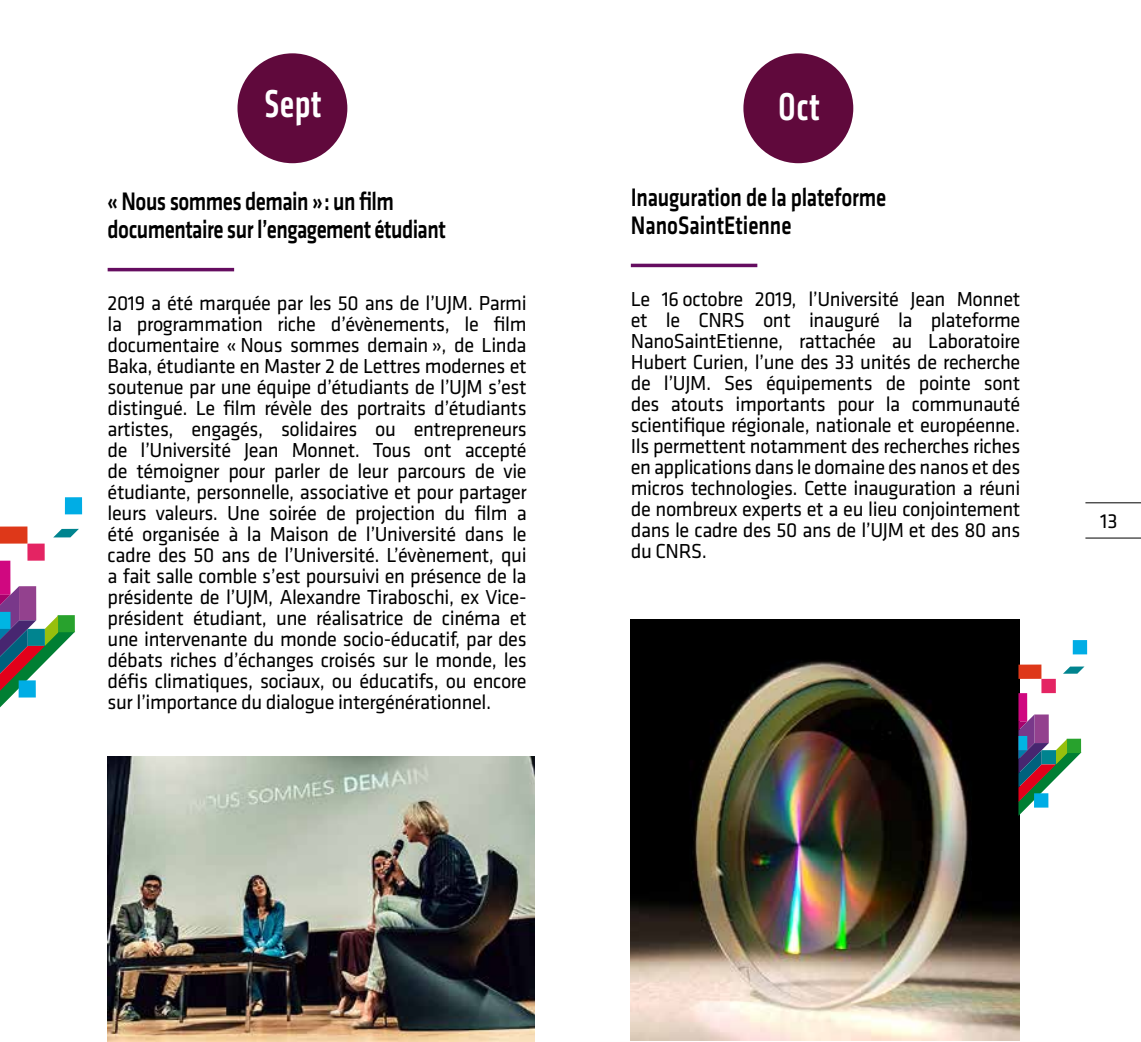
<style>
.page{position:relative;width:1141px;height:1042px;background:#fff}
.page>*{position:absolute;margin:0;border:0;box-sizing:border-box;transform-origin:0 0}
.t1{font:500 condensed 40.25px "Klavika";letter-spacing:.03em;color:#fff;scale:.9 1}
.t2{font:500 26.25px/28px "Klavika";letter-spacing:-.025em;color:#000;scale:.8 1}
.t3{font:21px/21px "Klavika";letter-spacing:-.02em;color:#000;text-align:justify}
</style>
<div class="page">
<hr style="left:1085px;top:538px;width:56px;height:1px;background:#000">
<hr style="left:1085px;top:502px;width:56px;height:1px;background:#000">
<hr style="left:108px;top:268px;width:126px;height:3px;background:#650d60">
<img style="left:108px;top:756px;width:426px;height:286px">
<div style="left:237px;top:53px;width:110px;height:110px;background:#60093c;border-radius:50%"></div>
<hr style="left:631px;top:264px;width:126px;height:3px;background:#650d60">
<img style="left:631px;top:619px;width:388px;height:421px">
<div style="left:743px;top:53px;width:110px;height:110px;background:#60093c;border-radius:50%"></div>
<div style="left:0;top:561px;width:10px;height:34px;background:#d00880"></div>
<svg style="left:0;top:586px;width:75px;height:121px"></svg>
<div style="left:0;top:612px;width:11px;height:17px;background:#00b5e3"></div>
<div style="left:27px;top:543px;width:18px;height:18px;background:#e42463"></div>
<svg style="left:53px;top:529px;width:26px;height:8px"></svg>
<div style="left:0;top:526px;width:28px;height:17px;background:#de3819"></div>
<div style="left:19px;top:680px;width:17px;height:17px;background:#00ade5"></div>
<div style="left:65px;top:497px;width:17px;height:17px;background:#00ade5"></div>
<div style="left:1018px;top:693px;width:9px;height:29px;background:#d00880"></div>
<svg style="left:1018px;top:714px;width:63px;height:102px"></svg>
<div style="left:1018px;top:736px;width:9px;height:14px;background:#00b5e3"></div>
<div style="left:1041px;top:679px;width:15px;height:14px;background:#e42463"></div>
<svg style="left:1063px;top:666px;width:21px;height:8px"></svg>
<div style="left:1018px;top:664px;width:23px;height:15px;background:#de3819"></div>
<div style="left:1034px;top:793px;width:14px;height:14px;background:#00ade5"></div>
<div style="left:1073px;top:640px;width:14px;height:14px;background:#00ade5"></div>
<h1 class="t1" style="left:265px;top:78px;width:64px">Sept</h1>
<p class="t2" style="left:108px;top:187px;width:424px">« Nous sommes demain »: un film documentaire sur l’engagement étudiant</p>
<p class="t3" style="left:108px;top:292px;width:421px">2019 a été marquée par les 50 ans de l’UJM. Parmi la programmation riche d’évènements, le film documentaire « Nous sommes demain », de Linda Baka, étudiante en Master 2 de Lettres modernes et soutenue par une équipe d’étudiants de l’UJM s’est distingué. Le film révèle des portraits d’étudiants artistes, engagés, solidaires ou entrepreneurs de l’Université Jean Monnet. Tous ont accepté de témoigner pour parler de leur parcours de vie étudiante, personnelle, associative et pour partager leurs valeurs. Une soirée de projection du film a été organisée à la Maison de l’Université dans le cadre des 50 ans de l’Université. L’évènement, qui a fait salle comble s’est poursuivi en présence de la présidente de l’UJM, Alexandre Tiraboschi, ex Vice&shy;président étudiant, une réalisatrice de cinéma et une intervenante du monde socio-éducatif, par des débats riches d’échanges croisés sur le monde, les défis climatiques, sociaux, ou éducatifs, ou encore sur l’importance du dialogue intergénérationnel.</p>
<h1 class="t1" style="left:779px;top:81px;width:47px">Oct</h1>
<p class="t2" style="left:631px;top:183px;width:321px">Inauguration de la plateforme<br>NanoSaintEtienne</p>
<p class="t3" style="left:631px;top:288px;width:391px">Le 16 octobre 2019, l’Université Jean Monnet et le CNRS ont inauguré la plateforme NanoSaintEtienne, rattachée au Laboratoire Hubert Curien, l’une des 33 unités de recherche de l’UJM. Ses équipements de pointe sont des atouts importants pour la communauté scientifique régionale, nationale et européenne.<br>Ils permettent notamment des recherches riches en applications dans le domaine des nanos et des micros technologies. Cette inauguration a réuni de nombreux experts et a eu lieu conjointement dans le cadre des 50 ans de l’UJM et des 80 ans du CNRS.</p>
<p class="t3" style="left:1100px;top:509px;width:19px">13</p>
</div>
